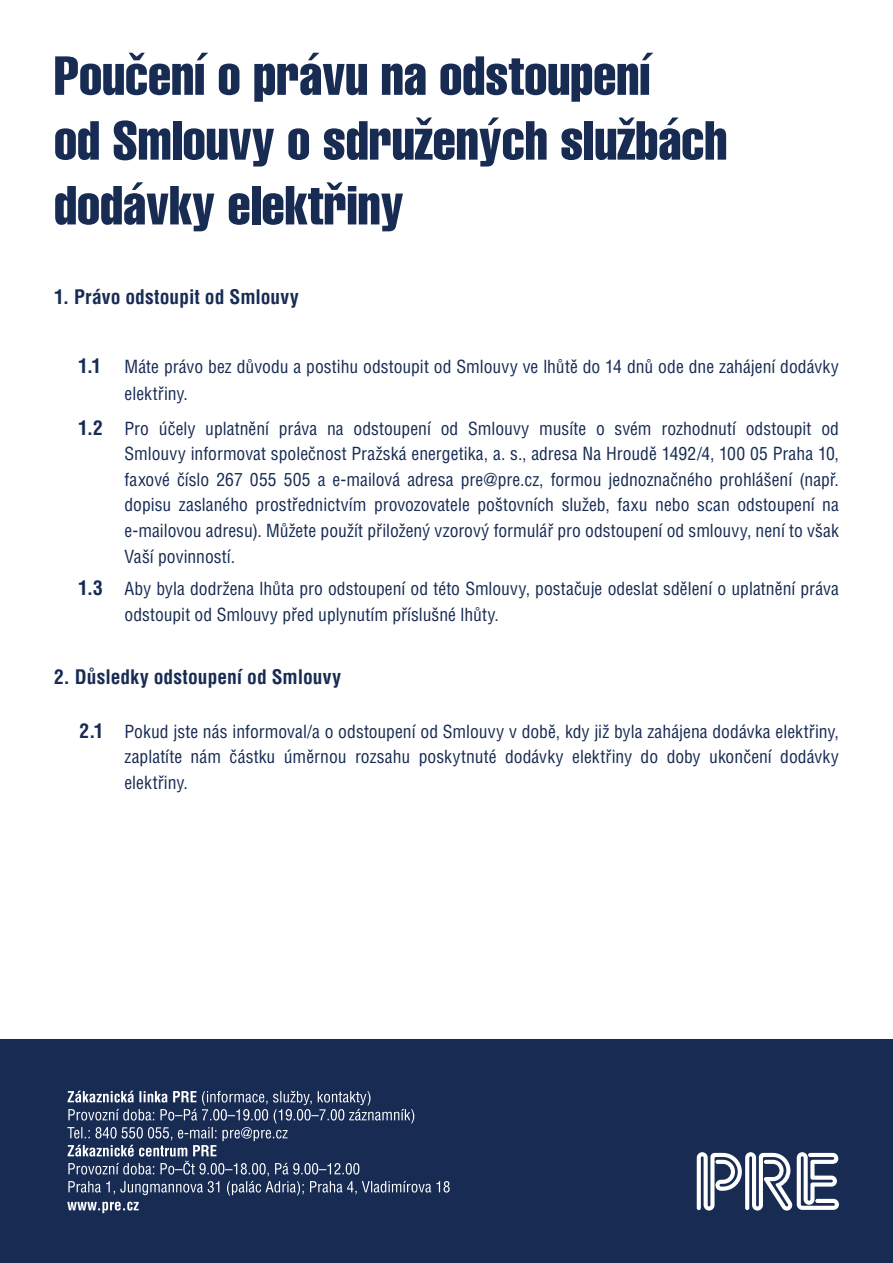
<style>
.page{position:relative;width:893px;height:1263px;background:#fff}
.page>*{position:absolute;margin:0;border:0;box-sizing:border-box;transform-origin:0 0}
.t1{font:extra-condensed 54px/64.8px "Helvetica CE";color:#172b53}
.t2{font:700 condensed 19.65px "Helvetica CE";color:#172b53}
.t3{font:condensed 17.55px/25.8px "Helvetica CE";color:#172b53}
.s1{font-weight:700;font-size:19.65px}
</style>
<div class="page">
<div style="left:0;top:1039px;width:893px;height:224px;background:#172b53"></div>
<svg style="left:697px;top:1152px;width:142px;height:59px"></svg>
<svg style="left:67px;top:1202px;width:72px;height:11px"></svg>
<svg style="left:67px;top:1091px;width:383px;height:104px"></svg>
<h1 class="t1" style="left:54px;top:44px;width:675px">Poučení o právu na odstoupení<br>od Smlouvy o sdružených službách dodávky elektřiny</h1>
<p class="t2" style="left:54px;top:286px;width:246px">1. Právo odstoupit od Smlouvy</p>
<p class="t3" style="left:125px;top:353px;width:716px;line-height:26.7px;text-indent:-47px"><span class="s1">1.1</span> Máte právo bez důvodu a postihu odstoupit od Smlouvy ve lhůtě do 14 dnů ode dne zahájení dodávky elektřiny.</p>
<p class="t3" style="left:124px;top:416px;width:716px;text-align:justify;text-indent:-46px"><span class="s1">1.2</span> Pro účely uplatnění práva na odstoupení od Smlouvy musíte o svém rozhodnutí odstoupit od Smlouvy informovat společnost Pražská energetika, a. s., adresa Na Hroudě 1492/4, 100 05 Praha 10, faxové číslo 267 055 505 a e-mailová adresa pre@pre.cz, formou jednoznačného prohlášení (např. dopisu zaslaného prostřednictvím provozovatele poštovních služeb, faxu nebo scan odstoupení na e-mailovou adresu). Můžete použít přiložený vzorový formulář pro odstoupení od smlouvy, není to však Vaší povinností.</p>
<p class="t3" style="left:124px;top:575px;width:716px;line-height:26.7px;text-indent:-46px"><span class="s1">1.3</span> Aby byla dodržena lhůta pro odstoupení od této Smlouvy, postačuje odeslat sdělení o uplatnění práva odstoupit od Smlouvy před uplynutím příslušné lhůty.</p>
<p class="t2" style="left:54px;top:666px;width:289px">2. Důsledky odstoupení od Smlouvy</p>
<p class="t3" style="left:124px;top:719px;width:716px;text-align:justify;text-indent:-45px"><span class="s1">2.1</span> Pokud jste nás informoval/a o odstoupení od Smlouvy v době, kdy již byla zahájena dodávka elektřiny, zaplatíte nám částku úměrnou rozsahu poskytnuté dodávky elektřiny do doby ukončení dodávky elektřiny.</p>
</div>
